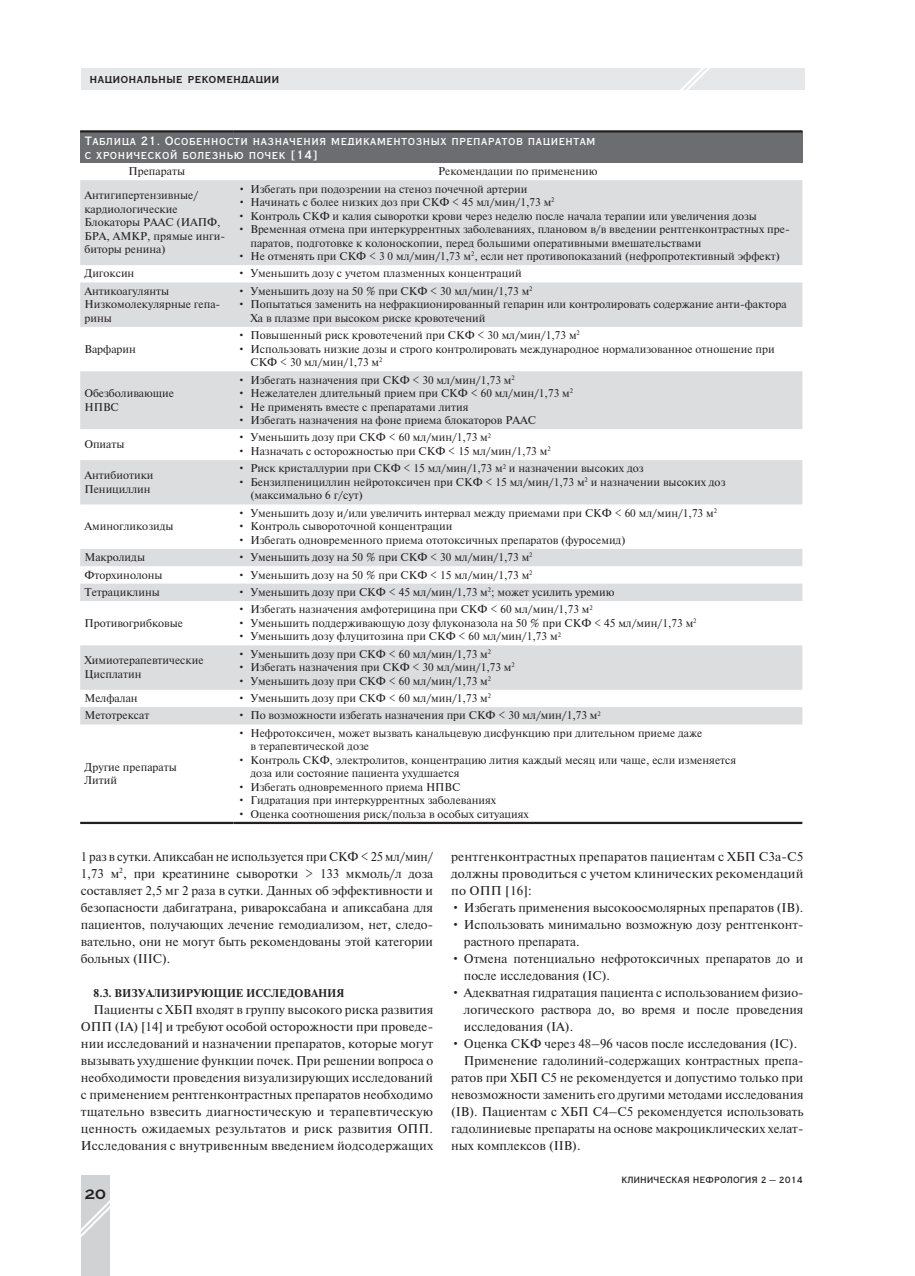
<style>
.page{position:relative;width:915px;height:1276px;background:#fff}
.page>*{position:absolute;margin:0;border:0;box-sizing:border-box;transform-origin:0 0}
.t1{font:700 13.5px "Vacansia Extended C";color:#231f20}
.t2{font:12.75px/17px "Newton";color:#231f20;text-align:justify}
.t3{font:12px/13.5px "Vacansia Medium C";color:#fff}
.t4{font:700 12px "Vacansia C";color:#231f20}
.t5{font:11.25px/13.5px "Newton";color:#231f20}
.t6{font:700 11.25px "Newton";color:#231f20}
.t7{font:9px "Vacansia Medium C";color:#231f20}
</style>
<div class="page">
<div style="left:81px;top:1175px;width:29px;height:101px;background:#d1d2d4"></div>
<div style="left:81px;top:68px;width:723px;height:21px;background:#e6e7e9"></div>
<svg style="left:676px;top:68px;width:42px;height:22px"></svg>
<svg style="left:81px;top:1200px;width:29px;height:37px"></svg>
<div style="left:80px;top:131px;width:722px;height:32px;background:#6c6d70"></div>
<svg style="left:80px;top:180px;width:722px;height:544px;fill:#dcdddf"></svg>
<hr style="left:80px;top:130px;width:153px;height:2px;background:#231f20">
<hr style="left:233px;top:130px;width:569px;height:2px;background:#231f20">
<hr style="left:80px;top:822px;width:153px;height:2px;background:#231f20">
<hr style="left:233px;top:822px;width:569px;height:2px;background:#231f20">
<p class="t4" style="left:89px;top:72px;width:192px">национальные рекомендации</p>
<p class="t3" style="left:84px;top:134px;width:512px">Таблица 21. Особенности назначения медикаментозных препаратов пациентам с хронической болезнью почек [14]</p>
<p class="t5" style="left:128px;top:164px;width:58px">Препараты</p>
<p class="t5" style="left:438px;top:164px;width:161px">Рекомендации по применению</p>
<p class="t5" style="left:84px;top:188px;width:142px">Антигипертензивные/ кардиологические<br>Блокаторы РААС (ИАПФ,<br>БРА, АМКР, прямые инги&shy;биторы ренина)</p>
<p class="t5" style="left:237px;top:181px;width:291px">• Избегать при подозрении на стеноз почечной артерии</p>
<p class="t5" style="left:237px;top:195px;width:318px">• Начинать с более низких доз при СКФ &lt; 45 мл/мин/1,73 м<sup>2</sup></p>
<p class="t5" style="left:237px;top:208px;width:520px">• Контроль СКФ и калия сыворотки крови через неделю после начала терапии или увеличения дозы</p>
<p class="t5" style="left:250px;top:222px;width:540px;text-indent:-13px">• Временная отмена при интеркуррентных заболеваниях, плановом в/в введении рентгенконтрастных пре&shy;паратов, подготовке к колоноскопии, перед большими оперативными вмешательствами</p>
<p class="t5" style="left:237px;top:249px;width:543px">• Не отменять при СКФ &lt; 3 0 мл/мин/1,73 м<sup>2</sup>, если нет противопоказаний (нефропротективный эффект)</p>
<p class="t5" style="left:84px;top:266px;width:51px">Дигоксин</p>
<p class="t5" style="left:237px;top:266px;width:285px">• Уменьшить дозу с учетом плазменных концентраций</p>
<p class="t5" style="left:84px;top:284px;width:137px">Антикоагулянты<br>Низкомолекулярные гепа&shy;рины</p>
<p class="t5" style="left:237px;top:284px;width:296px">• Уменьшить дозу на 50 % при СКФ &lt; 30 мл/мин/1,73 м<sup>2</sup></p>
<p class="t5" style="left:250px;top:297px;width:537px;text-indent:-13px">• Попытаться заменить на нефракционированный гепарин или контролировать содержание анти-фактора<br>Ха в плазме при высоком риске кровотечений</p>
<p class="t5" style="left:84px;top:342px;width:53px">Варфарин</p>
<p class="t5" style="left:84px;top:386px;width:91px">Обезболивающие<br>НПВС</p>
<p class="t5" style="left:84px;top:437px;width:42px">Опиаты</p>
<p class="t5" style="left:84px;top:468px;width:70px">Антибиотики<br>Пенициллин</p>
<p class="t5" style="left:84px;top:519px;width:91px">Аминогликозиды</p>
<p class="t5" style="left:237px;top:328px;width:343px">• Повышенный риск кровотечений при СКФ &lt; 30 мл/мин/1,73 м<sup>2</sup></p>
<p class="t5" style="left:250px;top:342px;width:525px;text-indent:-13px">• Использовать низкие дозы и строго контролировать международное нормализованное отношение при<br>СКФ &lt; 30 мл/мин/1,73 м<sup>2</sup></p>
<p class="t5" style="left:237px;top:372px;width:278px">• Избегать назначения при СКФ &lt; 30 мл/мин/1,73 м<sup>2</sup></p>
<p class="t5" style="left:237px;top:386px;width:337px">• Нежелателен длительный прием при СКФ &lt; 60 мл/мин/1,73 м<sup>2</sup></p>
<p class="t5" style="left:237px;top:399px;width:232px">• Не применять вместе с препаратами лития</p>
<p class="t5" style="left:237px;top:413px;width:300px">• Избегать назначения на фоне приема блокаторов РААС</p>
<p class="t5" style="left:237px;top:430px;width:255px">• Уменьшить дозу при СКФ &lt; 60 мл/мин/1,73 м<sup>2</sup></p>
<p class="t5" style="left:237px;top:444px;width:314px">• Назначать с осторожностью при СКФ &lt; 15 мл/мин/1,73 м<sup>2</sup></p>
<p class="t5" style="left:237px;top:461px;width:407px">• Риск кристаллурии при СКФ &lt; 15 мл/мин/1,73 м<sup>2</sup> и назначении высоких доз</p>
<p class="t5" style="left:250px;top:475px;width:476px;text-indent:-13px">• Бензилпенициллин нейротоксичен при СКФ &lt; 15 мл/мин/1,73 м<sup>2</sup> и назначении высоких доз (максимально 6 г/сут)</p>
<p class="t5" style="left:237px;top:506px;width:480px">• Уменьшить дозу и/или увеличить интервал между приемами при СКФ &lt; 60 мл/мин/1,73 м<sup>2</sup></p>
<p class="t5" style="left:237px;top:519px;width:216px">• Контроль сывороточной концентрации</p>
<p class="t5" style="left:237px;top:533px;width:389px">• Избегать одновременного приема ототоксичных препаратов (фуросемид)</p>
<p class="t5" style="left:84px;top:550px;width:62px">Макролиды</p>
<p class="t5" style="left:237px;top:550px;width:296px">• Уменьшить дозу на 50 % при СКФ &lt; 30 мл/мин/1,73 м<sup>2</sup></p>
<p class="t5" style="left:84px;top:567px;width:80px">Фторхинолоны</p>
<p class="t5" style="left:237px;top:567px;width:296px">• Уменьшить дозу на 50 % при СКФ &lt; 15 мл/мин/1,73 м<sup>2</sup></p>
<p class="t5" style="left:84px;top:585px;width:77px">Тетрациклины</p>
<p class="t5" style="left:237px;top:585px;width:378px">• Уменьшить дозу при СКФ &lt; 45 мл/мин/1,73 м<sup>2</sup>; может усилить уремию</p>
<p class="t5" style="left:84px;top:616px;width:100px">Противогрибковые</p>
<p class="t5" style="left:237px;top:602px;width:356px">• Избегать назначения амфотерицина при СКФ &lt; 60 мл/мин/1,73 м<sup>2</sup></p>
<p class="t5" style="left:237px;top:616px;width:460px">• Уменьшить поддерживающую дозу флуконазола на 50 % при СКФ &lt; 45 мл/мин/1,73 м<sup>2</sup></p>
<p class="t5" style="left:237px;top:629px;width:325px">• Уменьшить дозу флуцитозина при СКФ &lt; 60 мл/мин/1,73 м<sup>2</sup></p>
<p class="t5" style="left:84px;top:653px;width:121px">Химиотерапевтические<br>Цисплатин</p>
<p class="t5" style="left:237px;top:646px;width:255px">• Уменьшить дозу при СКФ &lt; 60 мл/мин/1,73 м<sup>2</sup></p>
<p class="t5" style="left:237px;top:660px;width:278px">• Избегать назначения при СКФ &lt; 30 мл/мин/1,73 м<sup>2</sup></p>
<p class="t5" style="left:237px;top:673px;width:255px">• Уменьшить дозу при СКФ &lt; 60 мл/мин/1,73 м<sup>2</sup></p>
<p class="t5" style="left:84px;top:691px;width:55px">Мелфалан</p>
<p class="t5" style="left:237px;top:691px;width:255px">• Уменьшить дозу при СКФ &lt; 60 мл/мин/1,73 м<sup>2</sup></p>
<p class="t5" style="left:84px;top:708px;width:66px">Метотрексат</p>
<p class="t5" style="left:237px;top:708px;width:364px">• По возможности избегать назначения при СКФ &lt; 30 мл/мин/1,73 м<sup>2</sup></p>
<p class="t5" style="left:84px;top:759px;width:94px">Другие препараты<br>Литий</p>
<p class="t5" style="left:250px;top:726px;width:453px;text-indent:-13px">• Нефротоксичен, может вызвать канальцевую дисфункцию при длительном приеме даже в терапевтической дозе</p>
<p class="t5" style="left:250px;top:753px;width:487px;text-indent:-13px">• Контроль СКФ, электролитов, концентрацию лития каждый месяц или чаще, если изменяется доза или состояние пациента ухудшается</p>
<p class="t5" style="left:237px;top:780px;width:224px">• Избегать одновременного приема НПВС</p>
<p class="t5" style="left:237px;top:793px;width:260px">• Гидратация при интеркуррентных заболеваниях</p>
<p class="t5" style="left:237px;top:807px;width:293px">• Оценка соотношения риск/польза в особых ситуациях</p>
<p class="t2" style="left:81px;top:847px;width:354px">1 раз в сутки. Апиксабан не иcпользуется при СКФ &lt; 25 мл/мин/ 1,73 м<sup>2</sup>, при креатинине сыворотки &gt; 133 мкмоль/л доза составляет 2,5 мг 2 раза в сутки. Данных об эффективности и безопасности дабигатрана, ривароксабана и апиксабана для пациентов, получающих лечение гемодиализом, нет, следо&shy;вательно, они не могут быть рекомендованы этой категории больных (IIIC).</p>
<p class="t6" style="left:94px;top:986px;width:252px">8.3. ВИЗУАЛИЗИРУЮЩИЕ ИССЛЕДОВАНИЯ</p>
<p class="t2" style="left:81px;top:1000px;width:354px;text-indent:13px">Пациенты с ХБП входят в группу высокого риска развития ОПП (IА) [14] и требуют особой осторожности при проведе&shy;нии исследований и назначении препаратов, которые могут вызывать ухудшение функции почек. При решении вопроса о необходимости проведения визуализирующих исследований с применением рентгенконтрастных препаратов необходимо тщательно взвесить диагностическую и терапевтическую ценность ожидаемых результатов и риск развития ОПП.<br>Исследования с внутривенным введением йодсодержащих</p>
<p class="t1" style="left:84px;top:1187px;width:23px">20</p>
<p class="t2" style="left:451px;top:847px;width:353px">рентгенконтрастных препаратов пациентам с ХБП С3а-C5 должны проводиться с учетом клинических рекомендаций по ОПП [16]:</p>
<p class="t2" style="left:451px;top:898px;width:353px">• Избегать применения высокоосмолярных препаратов (IВ).</p>
<p class="t2" style="left:463px;top:915px;width:341px;text-indent:-13px">• Использовать минимально возможную дозу рентгенконт&shy;растного препарата.</p>
<p class="t2" style="left:463px;top:949px;width:341px;text-indent:-13px">• Отмена потенциально нефротоксичных препаратов до и после исследования (IС).</p>
<p class="t2" style="left:464px;top:983px;width:341px;text-indent:-13px">• Адекватная гидратация пациента с использованием физио&shy;логического раствора до, во время и после проведения исследования (IА).</p>
<p class="t2" style="left:451px;top:1034px;width:347px">• Оценка СКФ через 48–96 часов после исследования (IС).</p>
<p class="t2" style="left:464px;top:1051px;width:341px">Применение гадолиний-содержащих контрастных препа-</p>
<p class="t2" style="left:451px;top:1068px;width:353px">ратов при ХБП С5 не рекомендуется и допустимо только при</p>
<p class="t2" style="left:451px;top:1085px;width:354px">невозможности заменить его другими методами исследования</p>
<p class="t2" style="left:451px;top:1102px;width:353px">(IВ). Пациентам с ХБП С4–С5 рекомендуется использовать</p>
<p class="t2" style="left:451px;top:1119px;width:353px">гадолиниевые препараты на основе макроциклических хелат-</p>
<p class="t2" style="left:451px;top:1136px;width:131px">ных комплексов (IIВ).</p>
<p class="t7" style="left:621px;top:1174px;width:183px">КЛИНИЧЕСКАЯ НЕФРОЛОГИЯ 2 – 2014</p>
</div>
